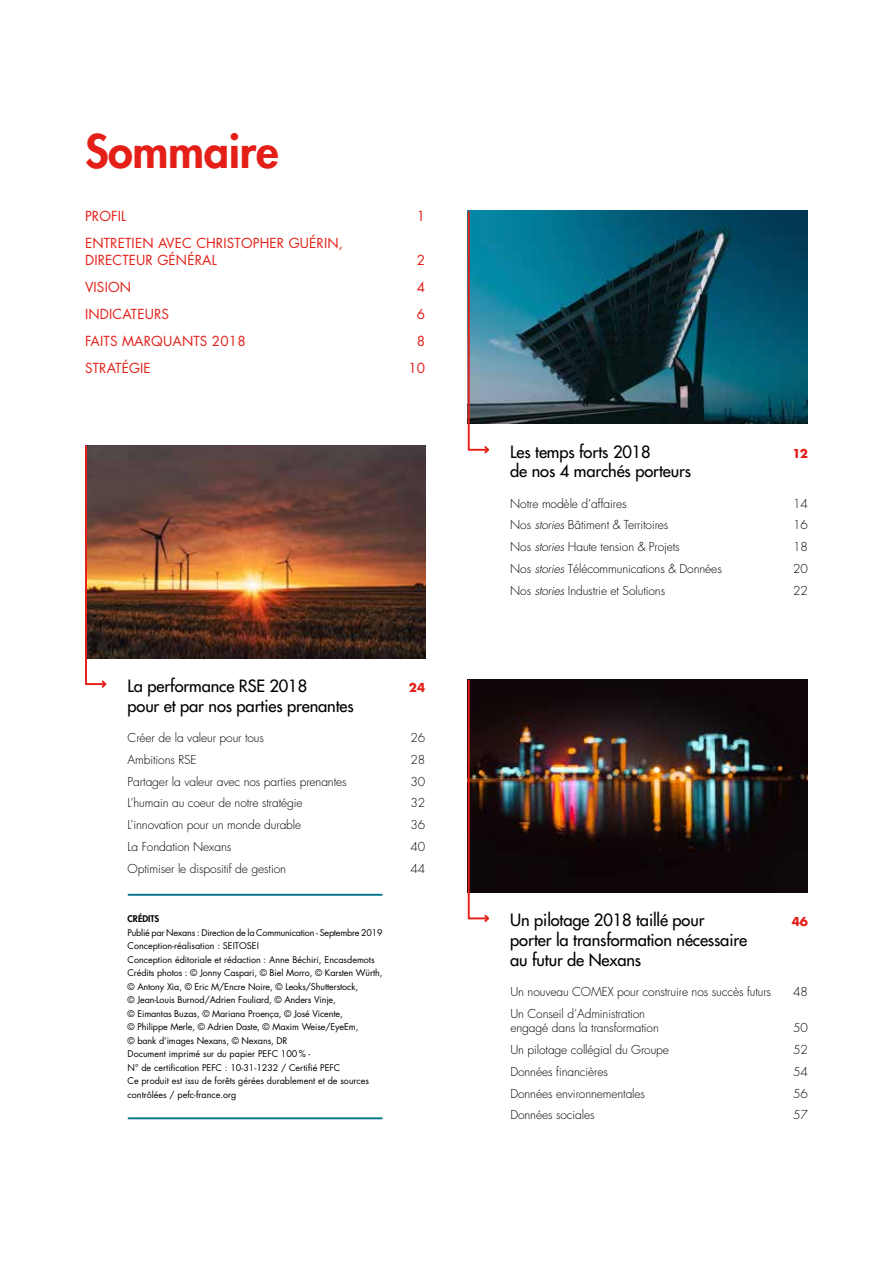
<style>
.page{position:relative;width:893px;height:1263px;background:#fff}
.page>*{position:absolute;margin:0;border:0;box-sizing:border-box;transform-origin:0 0}
.t1{font:800 45px "Futura";letter-spacing:-.01em;color:#e41f18}
.t2{font:16.5px/19.8px "Futura";letter-spacing:-.01em;color:#000}
.t3{font:13.5px/16.2px "Futura";letter-spacing:.01em;color:#e41f18}
.t4{font:300 12px/14.4px "Futura";letter-spacing:-.01em;color:#000}
.t5{font:700 12px "Futura";color:#e41f18}
.t6{font:9px/13.5px "Futura";letter-spacing:-.01em;color:#000}
.t7{font:800 9px "Futura";color:#000}
.s1{font-style:italic}
</style>
<div class="page">
<img style="left:491px;top:211px;width:317px;height:213px">
<img style="left:108px;top:445px;width:317px;height:213px">
<svg style="left:467px;top:210px;width:24px;height:244px;background:#5c8ea0"></svg>
<svg style="left:85px;top:445px;width:23px;height:243px;background:#855745"></svg>
<img style="left:491px;top:679px;width:317px;height:213px">
<svg style="left:467px;top:679px;width:24px;height:243px;background:#422624"></svg>
<hr style="left:129px;top:894px;width:253px;height:2px;background:#04778a">
<hr style="left:129px;top:1117px;width:253px;height:2px;background:#04778a">
<h1 class="t1" style="left:85px;top:123px;width:195px">Sommaire</h1>
<h3 class="t3" style="left:85px;top:208px;width:43px">PROFIL</h3>
<h3 class="t3" style="left:417px;top:208px;width:10px">1</h3>
<h3 class="t3" style="left:85px;top:235px;width:259px">ENTRETIEN AVEC CHRISTOPHER GUÉRIN,<br>DIRECTEUR GÉNÉRAL</h3>
<h3 class="t3" style="left:417px;top:252px;width:10px">2</h3>
<h3 class="t3" style="left:85px;top:279px;width:48px">VISION</h3>
<h3 class="t3" style="left:417px;top:279px;width:10px">4</h3>
<h3 class="t3" style="left:85px;top:306px;width:86px">INDICATEURS</h3>
<h3 class="t3" style="left:417px;top:306px;width:10px">6</h3>
<h3 class="t3" style="left:85px;top:333px;width:162px">FAITS MARQUANTS 2018</h3>
<h3 class="t3" style="left:417px;top:333px;width:10px">8</h3>
<h3 class="t3" style="left:85px;top:360px;width:67px">STRATÉGIE</h3>
<h3 class="t3" style="left:408px;top:360px;width:18px">10</h3>
<h2 class="t2" style="left:128px;top:676px;width:181px">La performance RSE 2018</h2>
<h3 class="t5" style="left:409px;top:679px;width:18px">24</h3>
<h2 class="t2" style="left:128px;top:696px;width:228px">pour et par nos parties prenantes</h2>
<h3 class="t4" style="left:128px;top:731px;width:138px">Créer de la valeur pour tous</h3>
<h3 class="t4" style="left:410px;top:731px;width:16px">26</h3>
<h3 class="t4" style="left:128px;top:752px;width:71px">Ambitions RSE</h3>
<h3 class="t4" style="left:410px;top:752px;width:16px">28</h3>
<h3 class="t4" style="left:128px;top:774px;width:220px">Partager la valeur avec nos parties prenantes</h3>
<h3 class="t4" style="left:410px;top:774px;width:16px">30</h3>
<h3 class="t4" style="left:128px;top:796px;width:177px">L’humain au coeur de notre stratégie</h3>
<h3 class="t4" style="left:410px;top:796px;width:16px">32</h3>
<h3 class="t4" style="left:128px;top:818px;width:175px">L’innovation pour un monde durable</h3>
<h3 class="t4" style="left:410px;top:818px;width:16px">36</h3>
<h3 class="t4" style="left:128px;top:839px;width:105px">La Fondation Nexans</h3>
<h3 class="t4" style="left:410px;top:839px;width:16px">40</h3>
<h3 class="t4" style="left:128px;top:861px;width:160px">Optimiser le dispositif de gestion</h3>
<h3 class="t4" style="left:410px;top:861px;width:16px">44</h3>
<p class="t7" style="left:128px;top:913px;width:33px">CRÉDITS</p>
<p class="t6" style="left:128px;top:926px;width:257px">Publié par Nexans : Direction de la Communication - Septembre 2019<br>Conception-réalisation : SEITOSEI<br>Conception éditoriale et rédaction : Anne Béchiri, Encasdemots Crédits photos : © Jonny Caspari, © Biel Morro, © Karsten Würth, © Antony Xia, © Eric M/Encre Noire, © Leoks/Shutterstock,<br>© Jean-Louis Burnod/Adrien Fouliard, © Anders Vinje,<br>© Eimantas Buzas, © Mariana Proença, © José Vicente,<br>© Philippe Merle, © Adrien Daste, © Maxim Weise/EyeEm,<br>© bank d’images Nexans, © Nexans, DR<br>Document imprimé sur du papier PEFC 100% -<br>N° de certification PEFC : 10-31-1232 / Certifié PEFC<br>Ce produit est issu de forêts gérées durablement et de sources contrôlées / pefc-france.org</p>
<h2 class="t2" style="left:510px;top:442px;width:142px">Les temps forts 2018</h2>
<h3 class="t5" style="left:792px;top:444px;width:17px">12</h3>
<h2 class="t2" style="left:510px;top:461px;width:182px">de nos 4 marchés porteurs</h2>
<h3 class="t4" style="left:510px;top:496px;width:118px">Notre modèle d’affaires</h3>
<h3 class="t4" style="left:793px;top:496px;width:16px">14</h3>
<h3 class="t4" style="left:510px;top:518px;width:160px">Nos <span class="s1">stories</span> Bâtiment &amp; Territoires</h3>
<h3 class="t4" style="left:793px;top:518px;width:16px">16</h3>
<h3 class="t4" style="left:510px;top:540px;width:171px">Nos <span class="s1">stories</span> Haute tension &amp; Projets</h3>
<h3 class="t4" style="left:793px;top:540px;width:16px">18</h3>
<h3 class="t4" style="left:510px;top:562px;width:213px">Nos <span class="s1">stories</span> Télécommunications &amp; Données</h3>
<h3 class="t4" style="left:793px;top:562px;width:16px">20</h3>
<h3 class="t4" style="left:510px;top:583px;width:156px">Nos <span class="s1">stories</span> Industrie et Solutions</h3>
<h3 class="t4" style="left:793px;top:583px;width:16px">22</h3>
<h2 class="t2" style="left:510px;top:910px;width:196px">Un pilotage 2018 taillé pour</h2>
<h3 class="t5" style="left:792px;top:913px;width:18px">46</h3>
<h2 class="t2" style="left:510px;top:930px;width:238px">porter la transformation nécessaire au futur de Nexans</h2>
<h3 class="t4" style="left:510px;top:985px;width:262px">Un nouveau COMEX pour construire nos succès futurs</h3>
<h3 class="t4" style="left:793px;top:985px;width:16px">48</h3>
<h3 class="t4" style="left:510px;top:1007px;width:150px">Un Conseil d’Administration engagé dans la transformation</h3>
<h3 class="t4" style="left:793px;top:1021px;width:16px">50</h3>
<h3 class="t4" style="left:510px;top:1043px;width:160px">Un pilotage collégial du Groupe</h3>
<h3 class="t4" style="left:793px;top:1043px;width:16px">52</h3>
<h3 class="t4" style="left:510px;top:1064px;width:99px">Données financières</h3>
<h3 class="t4" style="left:793px;top:1064px;width:16px">54</h3>
<h3 class="t4" style="left:510px;top:1086px;width:136px">Données environnementales</h3>
<h3 class="t4" style="left:793px;top:1086px;width:16px">56</h3>
<h3 class="t4" style="left:510px;top:1108px;width:86px">Données sociales</h3>
<h3 class="t4" style="left:793px;top:1108px;width:16px">57</h3>
</div>
